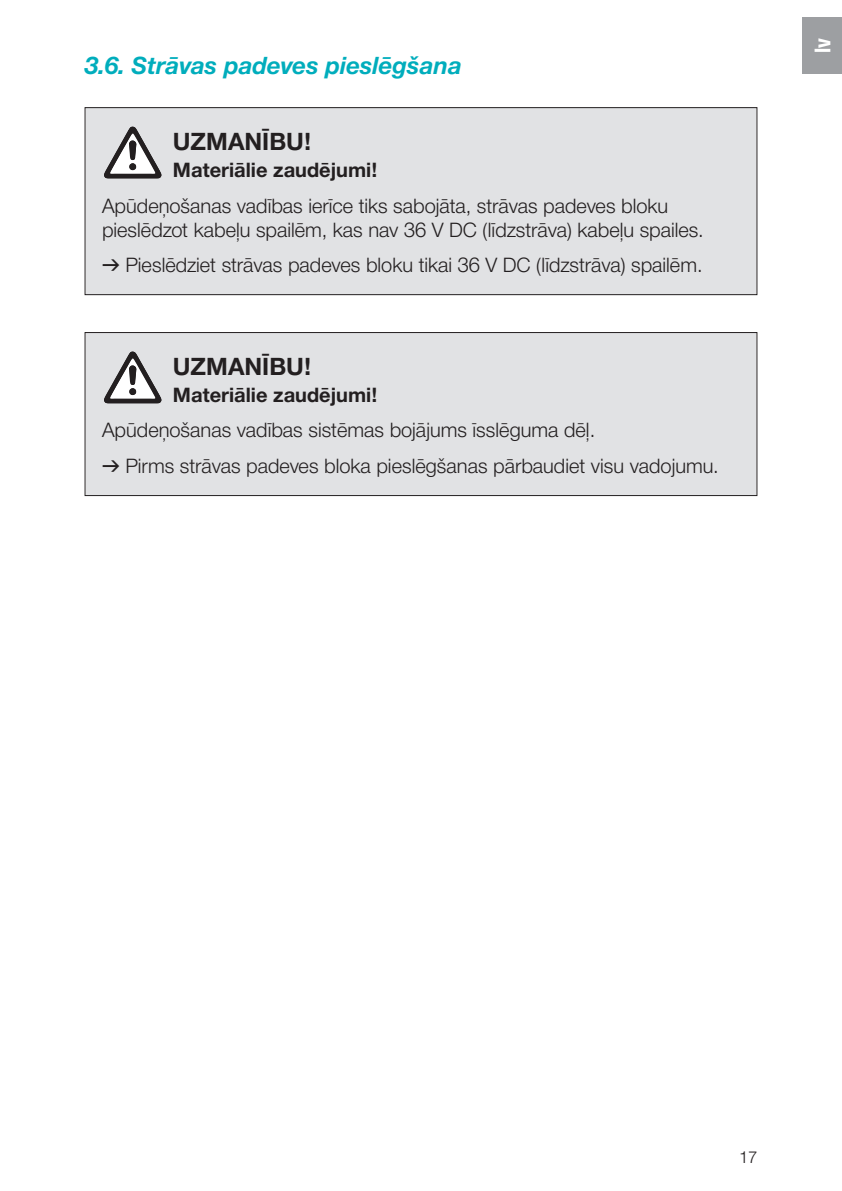
<style>
.page{position:relative;width:842px;height:1191px;background:#fff}
.page>*{position:absolute;margin:0;border:0;box-sizing:border-box;transform-origin:0 0}
._03_HL_12_kursiv{font:italic 700 24px "Gardena Sans";color:#00adbc}
._04_Gt_hf_1_Raster{font:700 24px "Gardena Sans";color:#231f20}
.t1{font:700 22px "Gardena Sans Cond";color:#fff}
._04_Gt_1_Raster{font:20px/24px "Gardena Sans";color:#231f20}
._04_Gt_hf_1_Raster-2{font:700 20px "Gardena Sans";color:#231f20}
.t2{font:16px "Gardena Sans";color:#231f20}
.s1{font-family:"Formdruck"}
</style>
<div class="page">
<div style="left:86px;top:108px;width:670px;height:187px;background:#e1e2e4"></div>
<div style="left:85px;top:107px;width:672px;height:188px;border:1px solid #231f20"></div>
<div style="left:86px;top:332px;width:670px;height:163px;background:#e1e2e4"></div>
<div style="left:85px;top:332px;width:672px;height:164px;border:1px solid #231f20"></div>
<svg style="left:104px;top:127px;width:57px;height:51px"></svg>
<svg style="left:104px;top:351px;width:57px;height:52px"></svg>
<div style="left:802px;top:17px;width:40px;height:57px;background:#9d9fa2"></div>
<p class="_03_HL_12_kursiv" style="left:85px;top:47px;width:378px">3.6. Strāvas padeves pieslēgšana</p>
<p class="_04_Gt_hf_1_Raster" style="left:173px;top:124px;width:139px">UZMANĪBU!</p>
<p class="_04_Gt_hf_1_Raster-2" style="left:173px;top:155px;width:206px">Materiālie zaudējumi!</p>
<p class="_04_Gt_1_Raster" style="left:102px;top:193px;width:603px">Apūdeņošanas vadības ierīce tiks sabojāta, strāvas padeves bloku pieslēdzot kabeļu spailēm, kas nav 36 V DC (līdzstrāva) kabeļu spailes.</p>
<p class="_04_Gt_1_Raster" style="left:102px;top:252px;width:602px"><span class="s1">v</span> Pieslēdziet strāvas padeves bloku tikai 36 V DC (līdzstrāva) spailēm.</p>
<p class="_04_Gt_hf_1_Raster" style="left:173px;top:349px;width:139px">UZMANĪBU!</p>
<p class="_04_Gt_hf_1_Raster-2" style="left:173px;top:380px;width:206px">Materiālie zaudējumi!</p>
<p class="_04_Gt_1_Raster" style="left:102px;top:417px;width:495px">Apūdeņošanas vadības sistēmas bojājums īsslēguma dēļ.</p>
<p class="_04_Gt_1_Raster" style="left:102px;top:453px;width:618px"><span class="s1">v</span> Pirms strāvas padeves bloka pieslēgšanas pārbaudiet visu vadojumu.</p>
<p class="t1" style="left:807px;top:53px;width:17px;rotate:-90deg">lv</p>
<p class="t2" style="left:739px;top:1145px;width:19px">17</p>
</div>
